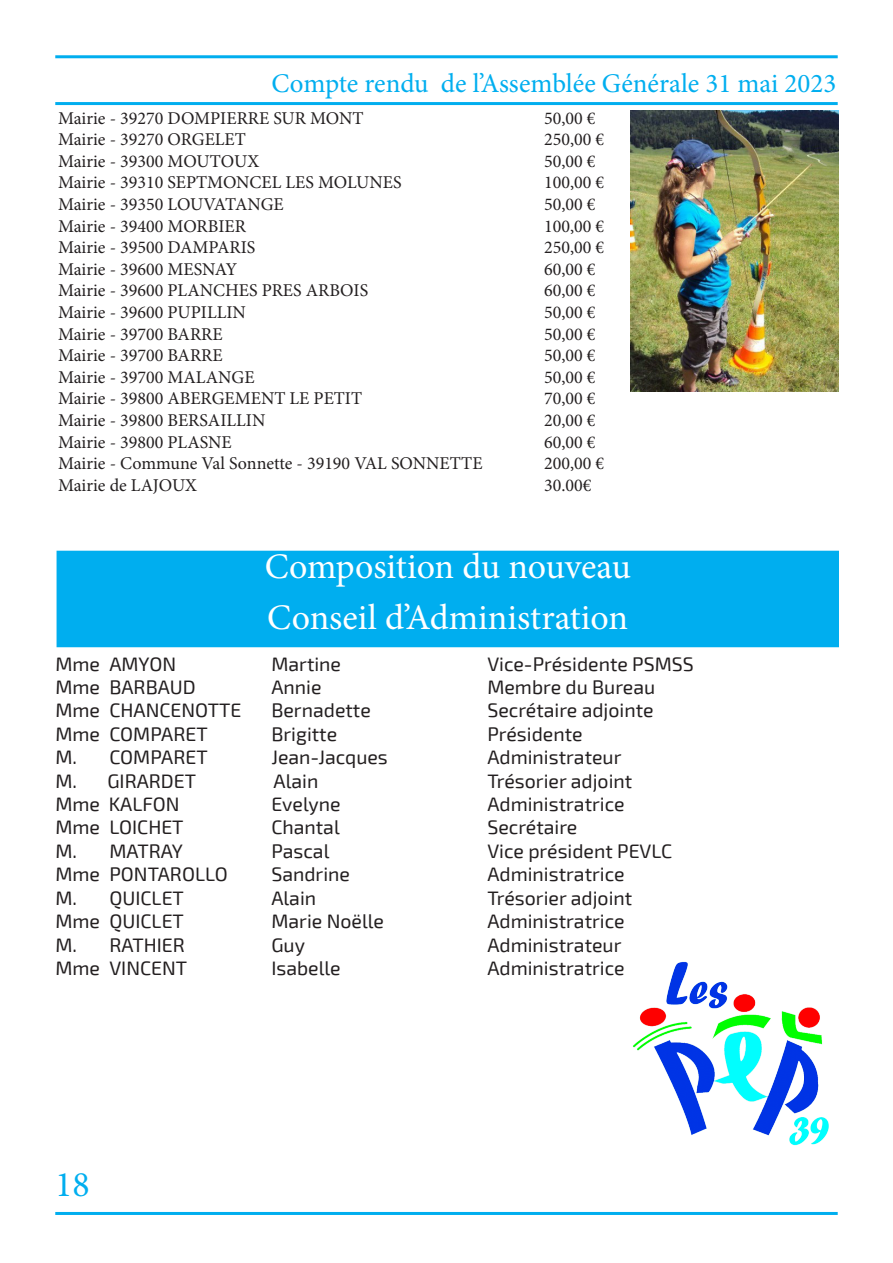
<style>
.page{position:relative;width:893px;height:1263px;background:#fff}
.page>*{position:absolute;margin:0;border:0;box-sizing:border-box;transform-origin:0 0}
.t1{font:36px "Minion Pro";color:#fff}
.t2{font:36px "Minion Pro";color:#00aeef}
.t3{font:27px "Minion Pro";color:#00aeef}
.t4{font:19.5px "Exo 2";color:#231f20}
.t5{font:18px "Minion Pro";color:#231f20}
</style>
<div class="page">
<hr style="left:55px;top:55px;width:783px;height:3px;background:#00aeef">
<hr style="left:55px;top:102px;width:783px;height:3px;background:#00aeef">
<hr style="left:55px;top:1212px;width:783px;height:3px;background:#00aeef">
<div style="left:57px;top:551px;width:781px;height:95px;background:#00aeef"></div>
<div style="left:57px;top:551px;width:782px;height:96px;border:2px solid #00aeef"></div>
<img style="left:633px;top:961px;width:196px;height:185px">
<img style="left:630px;top:111px;width:209px;height:281px">
<p class="t3" style="left:272px;top:65px;width:566px">Compte rendu de l’Assemblée Générale 31 mai 2023</p>
<p class="t5" style="left:58px;top:106px;width:307px">Mairie - 39270 DOMPIERRE SUR MONT</p>
<p class="t5" style="left:544px;top:106px;width:53px">50,00 €</p>
<p class="t5" style="left:58px;top:127px;width:189px">Mairie - 39270 ORGELET</p>
<p class="t5" style="left:544px;top:127px;width:62px">250,00 €</p>
<p class="t5" style="left:58px;top:149px;width:203px">Mairie - 39300 MOUTOUX</p>
<p class="t5" style="left:544px;top:149px;width:53px">50,00 €</p>
<p class="t5" style="left:58px;top:171px;width:345px">Mairie - 39310 SEPTMONCEL LES MOLUNES</p>
<p class="t5" style="left:544px;top:171px;width:62px">100,00 €</p>
<p class="t5" style="left:58px;top:192px;width:227px">Mairie - 39350 LOUVATANGE</p>
<p class="t5" style="left:544px;top:192px;width:53px">50,00 €</p>
<p class="t5" style="left:58px;top:214px;width:189px">Mairie - 39400 MORBIER</p>
<p class="t5" style="left:544px;top:214px;width:62px">100,00 €</p>
<p class="t5" style="left:58px;top:235px;width:199px">Mairie - 39500 DAMPARIS</p>
<p class="t5" style="left:544px;top:235px;width:62px">250,00 €</p>
<p class="t5" style="left:58px;top:257px;width:181px">Mairie - 39600 MESNAY</p>
<p class="t5" style="left:544px;top:257px;width:53px">60,00 €</p>
<p class="t5" style="left:58px;top:279px;width:312px">Mairie - 39600 PLANCHES PRES ARBOIS</p>
<p class="t5" style="left:544px;top:279px;width:53px">60,00 €</p>
<p class="t5" style="left:58px;top:300px;width:189px">Mairie - 39600 PUPILLIN</p>
<p class="t5" style="left:544px;top:300px;width:53px">50,00 €</p>
<p class="t5" style="left:58px;top:322px;width:166px">Mairie - 39700 BARRE</p>
<p class="t5" style="left:544px;top:322px;width:53px">50,00 €</p>
<p class="t5" style="left:58px;top:343px;width:166px">Mairie - 39700 BARRE</p>
<p class="t5" style="left:544px;top:343px;width:53px">50,00 €</p>
<p class="t5" style="left:58px;top:365px;width:198px">Mairie - 39700 MALANGE</p>
<p class="t5" style="left:544px;top:365px;width:53px">50,00 €</p>
<p class="t5" style="left:58px;top:387px;width:306px">Mairie - 39800 ABERGEMENT LE PETIT</p>
<p class="t5" style="left:544px;top:387px;width:53px">70,00 €</p>
<p class="t5" style="left:58px;top:408px;width:209px">Mairie - 39800 BERSAILLIN</p>
<p class="t5" style="left:544px;top:408px;width:53px">20,00 €</p>
<p class="t5" style="left:58px;top:430px;width:175px">Mairie - 39800 PLASNE</p>
<p class="t5" style="left:544px;top:430px;width:53px">60,00 €</p>
<p class="t5" style="left:58px;top:451px;width:426px">Mairie - Commune Val Sonnette - 39190 VAL SONNETTE</p>
<p class="t5" style="left:544px;top:451px;width:62px">200,00 €</p>
<p class="t5" style="left:58px;top:473px;width:140px">Mairie de LAJOUX</p>
<p class="t5" style="left:544px;top:473px;width:49px">30.00€</p>
<p class="t1" style="left:265px;top:543px;width:368px">Composition du nouveau</p>
<p class="t1" style="left:267px;top:594px;width:362px">Conseil d’Administration</p>
<p class="t4" style="left:55px;top:652px;width:122px">Mme AMYON</p>
<p class="t4" style="left:271px;top:652px;width:71px">Martine</p>
<p class="t4" style="left:487px;top:652px;width:208px">Vice-Présidente PSMSS</p>
<p class="t4" style="left:55px;top:676px;width:142px">Mme BARBAUD</p>
<p class="t4" style="left:271px;top:676px;width:52px">Annie</p>
<p class="t4" style="left:487px;top:676px;width:169px">Membre du Bureau</p>
<p class="t4" style="left:55px;top:699px;width:188px">Mme CHANCENOTTE</p>
<p class="t4" style="left:271px;top:699px;width:101px">Bernadette</p>
<p class="t4" style="left:487px;top:699px;width:168px">Secrétaire adjointe</p>
<p class="t4" style="left:55px;top:723px;width:154px">Mme COMPARET</p>
<p class="t4" style="left:271px;top:723px;width:67px">Brigitte</p>
<p class="t4" style="left:487px;top:723px;width:97px">Présidente</p>
<p class="t4" style="left:55px;top:746px;width:154px">M. COMPARET</p>
<p class="t4" style="left:271px;top:746px;width:118px">Jean-Jacques</p>
<p class="t4" style="left:487px;top:746px;width:136px">Administrateur</p>
<p class="t4" style="left:55px;top:769px;width:142px">M. GIRARDET</p>
<p class="t4" style="left:274px;top:769px;width:46px">Alain</p>
<p class="t4" style="left:487px;top:769px;width:146px">Trésorier adjoint</p>
<p class="t4" style="left:55px;top:793px;width:126px">Mme KALFON</p>
<p class="t4" style="left:271px;top:793px;width:71px">Evelyne</p>
<p class="t4" style="left:487px;top:793px;width:139px">Administratrice</p>
<p class="t4" style="left:55px;top:816px;width:130px">Mme LOICHET</p>
<p class="t4" style="left:271px;top:816px;width:70px">Chantal</p>
<p class="t4" style="left:487px;top:816px;width:91px">Secrétaire</p>
<p class="t4" style="left:55px;top:840px;width:129px">M. MATRAY</p>
<p class="t4" style="left:271px;top:840px;width:60px">Pascal</p>
<p class="t4" style="left:487px;top:840px;width:186px">Vice président PEVLC</p>
<p class="t4" style="left:55px;top:863px;width:174px">Mme PONTAROLLO</p>
<p class="t4" style="left:271px;top:863px;width:80px">Sandrine</p>
<p class="t4" style="left:487px;top:863px;width:139px">Administratrice</p>
<p class="t4" style="left:55px;top:886px;width:130px">M. QUICLET</p>
<p class="t4" style="left:271px;top:886px;width:46px">Alain</p>
<p class="t4" style="left:487px;top:886px;width:146px">Trésorier adjoint</p>
<p class="t4" style="left:55px;top:910px;width:130px">Mme QUICLET</p>
<p class="t4" style="left:271px;top:910px;width:114px">Marie Noëlle</p>
<p class="t4" style="left:487px;top:910px;width:139px">Administratrice</p>
<p class="t4" style="left:55px;top:933px;width:131px">M. RATHIER</p>
<p class="t4" style="left:271px;top:933px;width:35px">Guy</p>
<p class="t4" style="left:487px;top:933px;width:136px">Administrateur</p>
<p class="t4" style="left:55px;top:957px;width:133px">Mme VINCENT</p>
<p class="t4" style="left:271px;top:957px;width:71px">Isabelle</p>
<p class="t4" style="left:487px;top:957px;width:139px">Administratrice</p>
<p class="t2" style="left:55px;top:1160px;width:36px">18</p>
</div>
